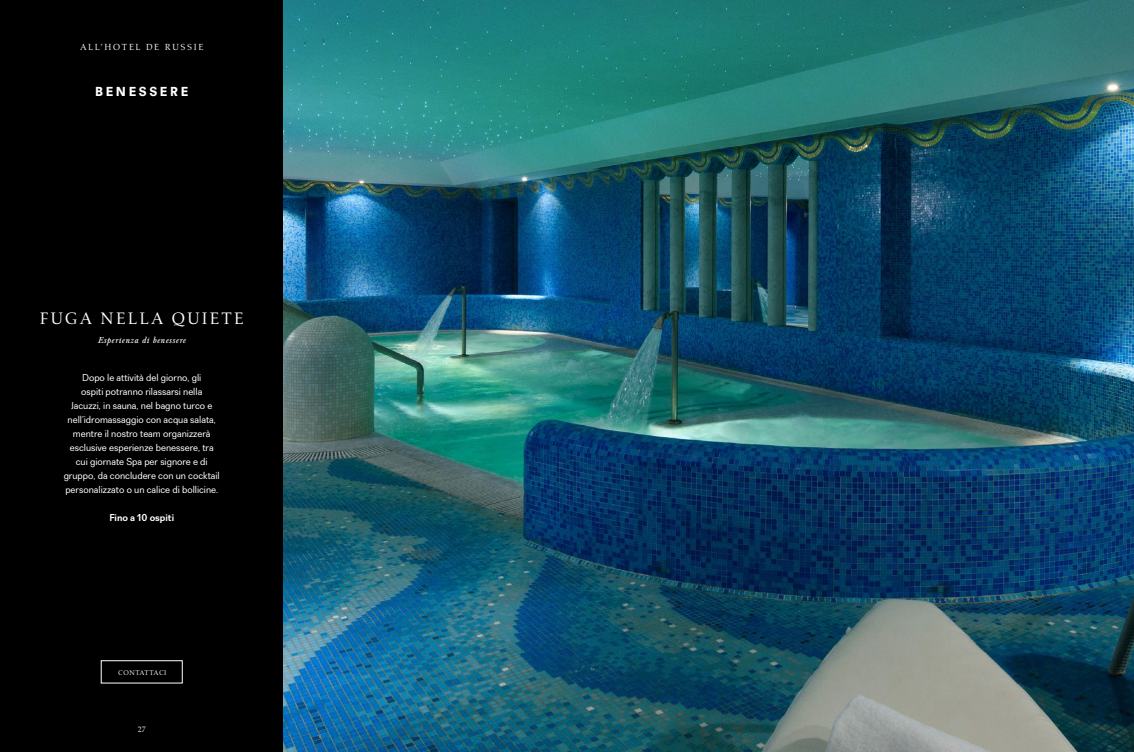
<style>
.page{position:relative;width:1134px;height:752px;background:#fff}
.page>*{position:absolute;margin:0;border:0;box-sizing:border-box;transform-origin:0 0}
.t1{font:17px "Aldus";letter-spacing:.13em;color:#fff}
.t2{font:800 13px "Recta";letter-spacing:.2em;color:#fff}
.t3{font:10px/14px "Recta";color:#fff;text-align:center}
.t4{font:700 10px "Recta";color:#fff}
.t5{font:italic 9px "Baskervald ADF Std";letter-spacing:.04em;color:#fff}
.t6{font:9px "Aldus";letter-spacing:.18em;color:#fff}
.t7{font:8px "Aldus";color:#fff}
.t8{font:7px "Aldus";letter-spacing:.07em;color:#fff}
</style>
<div class="page">
<div style="left:0;top:0;width:283px;height:751px;background:#000"></div>
<img style="left:283px;top:0;width:851px;height:751px">
<div style="left:101px;top:660px;width:82px;height:23px;border:1px solid #fff"></div>
<p class="t6" style="left:80px;top:42px;width:125px">ALL’HOTEL DE RUSSIE</p>
<h2 class="t2" style="left:95px;top:83px;width:95px">BENESSERE</h2>
<h1 class="t1" style="left:40px;top:309px;width:205px">FUGA NELLA QUIETE</h1>
<p class="t5" style="left:98px;top:335px;width:90px">Esperienza di benessere</p>
<p class="t3" style="left:64px;top:370px;width:158px">Dopo le attività del giorno, gli<br>ospiti potranno rilassarsi nella<br>Jacuzzi, in sauna, nel bagno turco e nell’idromassaggio con acqua salata, mentre il nostro team organizzerà esclusive esperienze benessere, tra cui giornate Spa per signore e di gruppo, da concludere con un cocktail personalizzato o un calice di bollicine.</p>
<p class="t4" style="left:109px;top:511px;width:66px">Fino a 10 ospiti</p>
<p class="t8" style="left:118px;top:668px;width:50px">CONTATTACI</p>
<p class="t7" style="left:138px;top:724px;width:9px">27</p>
</div>
